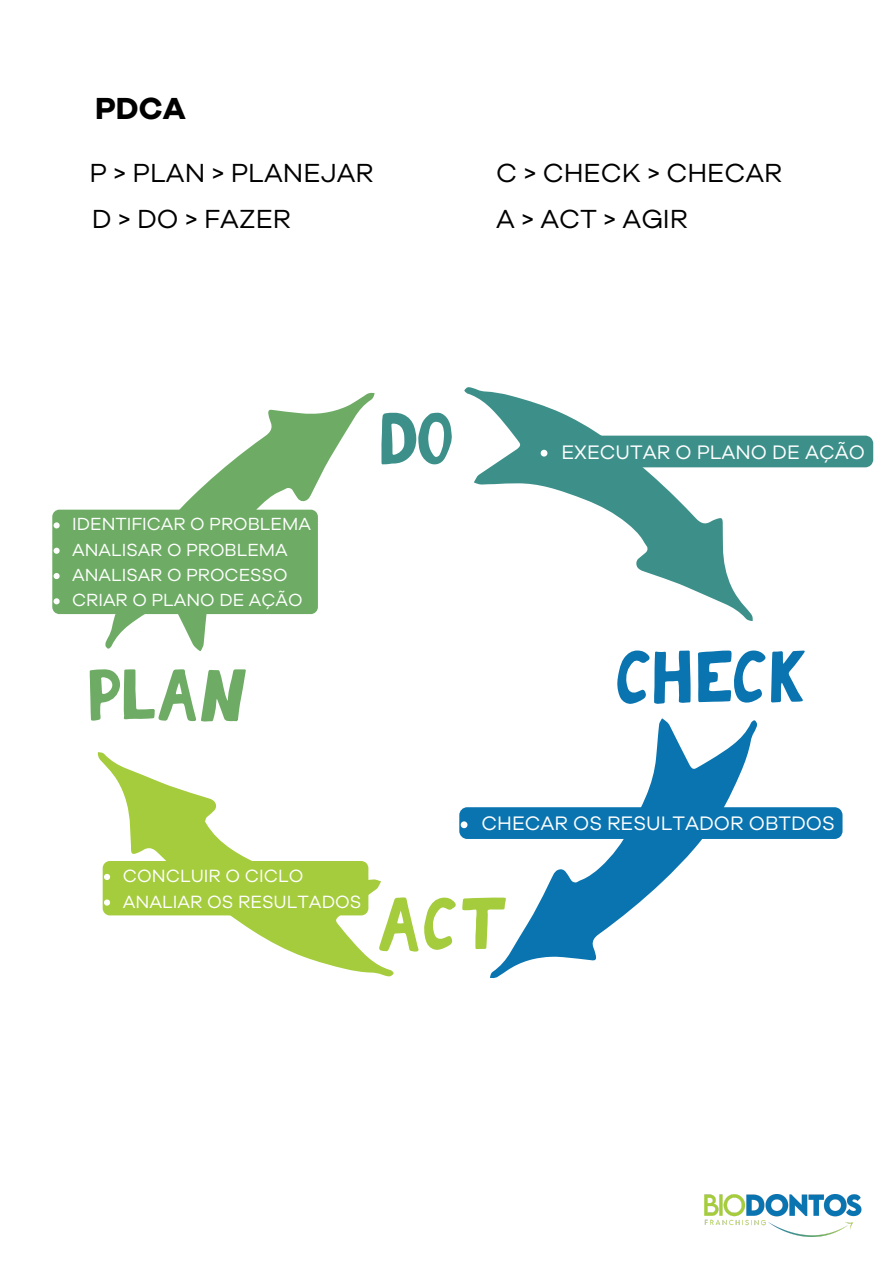
<style>
.page{position:relative;width:894px;height:1264px;background:#fff}
.page>*{position:absolute;margin:0;border:0;box-sizing:border-box;transform-origin:0 0}
.t1{font:700 31.5px "Galyon";color:#000}
.t2{font:27px "Galyon";color:#000}
.t3{font:20.1px "Galyon";color:#fff}
.t4{font:18.3px "Galyon";color:#fff}
.t5{font:18.15px "Galyon";color:#fff}
</style>
<div class="page">
<img style="left:704px;top:1194px;width:158px;height:42px">
<svg style="left:464px;top:387px;width:288px;height:234px"></svg>
<svg style="left:105px;top:392px;width:269px;height:259px"></svg>
<svg style="left:489px;top:718px;width:268px;height:260px"></svg>
<svg style="left:98px;top:752px;width:295px;height:224px"></svg>
<svg style="left:338px;top:592px;width:217px;height:181px"></svg>
<svg style="left:378px;top:897px;width:40px;height:55px"></svg>
<svg style="left:462px;top:897px;width:44px;height:52px"></svg>
<svg style="left:381px;top:412px;width:71px;height:53px"></svg>
<svg style="left:617px;top:650px;width:73px;height:54px"></svg>
<svg style="left:90px;top:669px;width:156px;height:53px"></svg>
<svg style="left:424px;top:897px;width:32px;height:53px"></svg>
<svg style="left:698px;top:650px;width:106px;height:52px"></svg>
<div style="left:52px;top:509px;width:266px;height:105px;background:#6eac65"></div>
<div style="left:539px;top:435px;width:334px;height:32px;background:#3d908a"></div>
<div style="left:459px;top:807px;width:383px;height:32px;background:#0974b0"></div>
<div style="left:103px;top:861px;width:265px;height:54px;background:#a4cc3c"></div>
<p class="t1" style="left:95px;top:90px;width:92px">PDCA</p>
<p class="t2" style="left:89px;top:157px;width:285px">P &gt; PLAN &gt; PLANEJAR</p>
<p class="t2" style="left:92px;top:203px;width:201px">D &gt; DO &gt; FAZER</p>
<p class="t5" style="left:72px;top:513px;width:240px">IDENTIFICAR O PROBLEMA</p>
<p class="t5" style="left:72px;top:539px;width:217px">ANALISAR O PROBLEMA</p>
<p class="t5" style="left:72px;top:564px;width:217px">ANALISAR O PROCESSO</p>
<p class="t5" style="left:72px;top:589px;width:232px">CRIAR O PLANO DE AÇÃO</p>
<p class="t4" style="left:123px;top:865px;width:182px">CONCLUIR O CICLO</p>
<p class="t4" style="left:123px;top:890px;width:240px">ANALIAR OS RESULTADOS</p>
<p class="t2" style="left:496px;top:157px;width:287px">C &gt; CHECK &gt; CHECAR</p>
<p class="t2" style="left:496px;top:203px;width:193px">A &gt; ACT &gt; AGIR</p>
<p class="t3" style="left:561px;top:440px;width:305px">EXECUTAR O PLANO DE AÇÃO</p>
<p class="t3" style="left:481px;top:811px;width:355px">CHECAR OS RESULTADOR OBTDOS</p>
</div>
